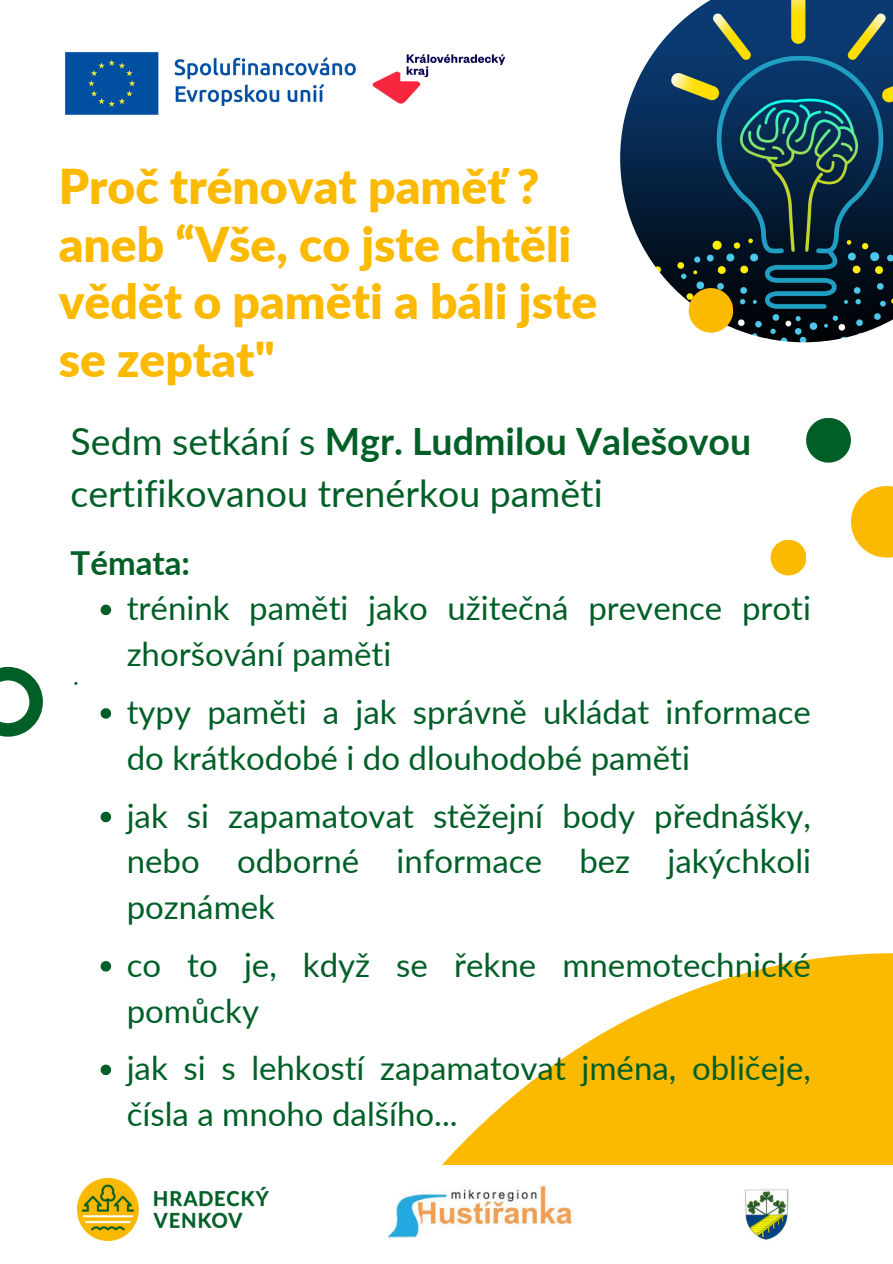
<style>
.page{position:relative;width:893px;height:1264px;background:#fff}
.page>*{position:absolute;margin:0;border:0;box-sizing:border-box;transform-origin:0 0}
.t1{font:900 48px "Lato";color:#fbba00}
.t2{font:37.5px/52.5px "Lato";color:#005f27}
.t3{font:33px/45.8px "Lato";color:#005f27}
.t4{font:700 33px "Lato";color:#005f27}
.s1{font-weight:700}
</style>
<div class="page">
<svg style="left:443px;top:953px;width:449px;height:211px;fill:#fbba00"></svg>
<img style="left:620px;top:0;width:272px;height:342px">
<img style="left:65px;top:51px;width:291px;height:64px">
<svg style="left:0;top:667px;width:43px;height:69px"></svg>
<img style="left:78px;top:1178px;width:190px;height:62px">
<img style="left:387px;top:1184px;width:185px;height:55px">
<img style="left:744px;top:1189px;width:44px;height:51px">
<svg style="left:101px;top:604px;width:10px;height:11px"></svg>
<svg style="left:101px;top:708px;width:10px;height:10px"></svg>
<svg style="left:101px;top:811px;width:10px;height:11px"></svg>
<svg style="left:101px;top:961px;width:10px;height:10px"></svg>
<svg style="left:101px;top:1064px;width:10px;height:11px"></svg>
<img style="left:372px;top:54px;width:134px;height:50px">
<svg style="left:851px;top:486px;width:41px;height:71px;fill:#fbba00"></svg>
<div style="left:770px;top:539px;width:36px;height:36px;background:#fbba00;border-radius:50%"></div>
<div style="left:806px;top:418px;width:44px;height:44px;background:#005f27;border-radius:50%"></div>
<div style="left:688px;top:288px;width:45px;height:44px;background:#fbba00;border-radius:50%"></div>
<p class="t1" style="left:59px;top:157px;width:482px">Proč trénovat paměť ?</p>
<p class="t1" style="left:59px;top:214px;width:514px">aneb “Vše, co jste chtěli</p>
<p class="t1" style="left:59px;top:272px;width:540px">vědět o paměti a báli jste</p>
<p class="t1" style="left:59px;top:329px;width:217px">se zeptat"</p>
<p class="t2" style="left:71px;top:414px;width:682px">Sedm setkání s <span class="s1">Mgr. Ludmilou Valešovou </span>certifikovanou trenérkou paměti</p>
<p class="t4" style="left:71px;top:542px;width:121px">Témata:</p>
<p class="t3" style="left:127px;top:584px;width:685px">trénink paměti jako užitečná prevence proti zhoršování paměti</p>
<p class="t3" style="left:127px;top:688px;width:685px">typy paměti a jak správně ukládat informace do krátkodobé i do dlouhodobé paměti</p>
<p class="t3" style="left:127px;top:791px;width:685px;text-align:justify">jak si zapamatovat stěžejní body přednášky, nebo odborné informace bez jakýchkoli poznámek</p>
<p class="t3" style="left:127px;top:941px;width:685px">co to je, když se řekne mnemotechnické pomůcky</p>
<p class="t3" style="left:127px;top:1044px;width:685px">jak si s lehkostí zapamatovat jména, obličeje, čísla a mnoho dalšího...</p>
</div>
